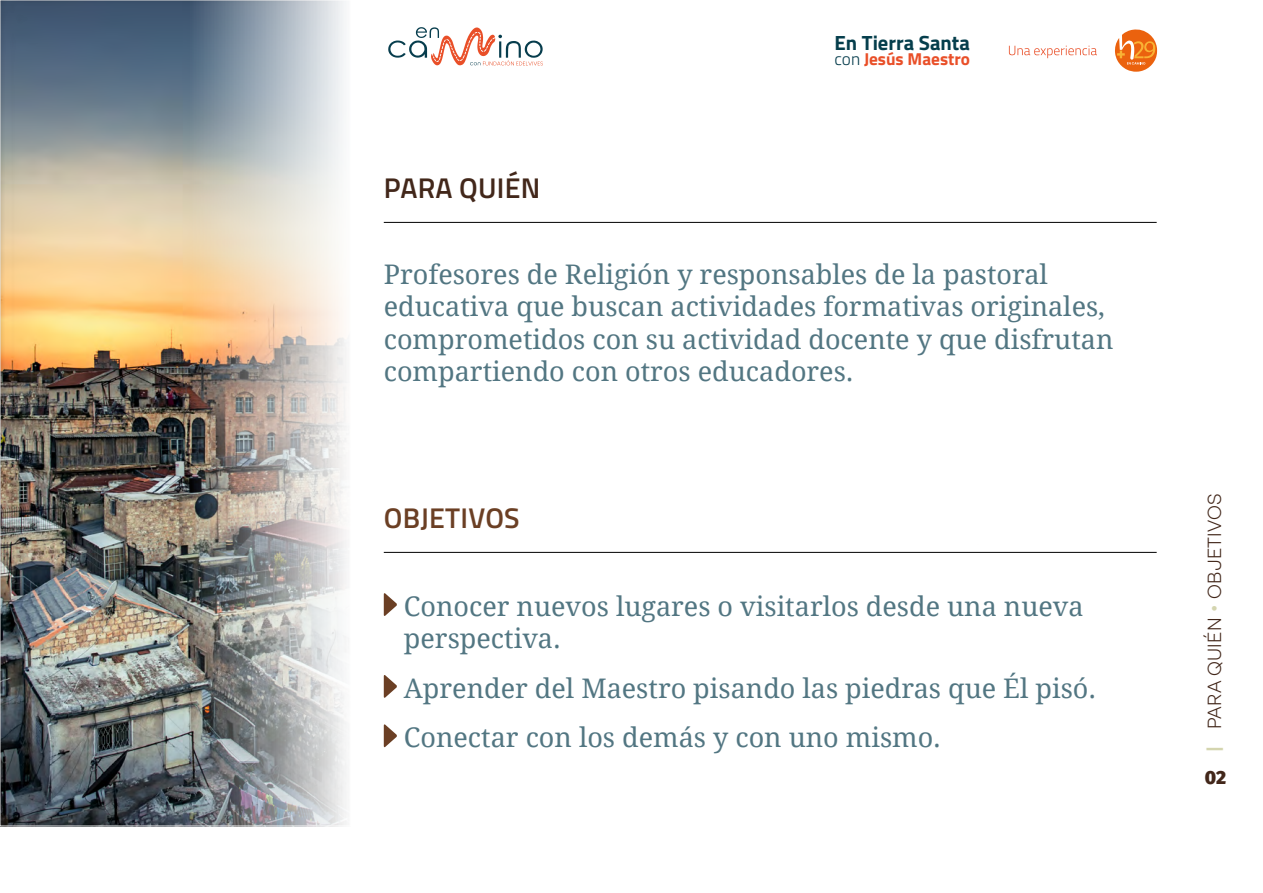
<style>
.page{position:relative;width:1263px;height:893px;background:#fff}
.page>*{position:absolute;margin:0;border:0;box-sizing:border-box;transform-origin:0 0}
.t1{font:600 28.5px "Titillium Web";letter-spacing:.01em;color:#42271a}
.t2{font:600 28.5px "Titillium Web";letter-spacing:.01em;color:#6b3f24}
.t3{font:27px/32.4px "Droid Serif";color:#527682}
.t4{font:700 20.55px "Titillium Web";color:#053e4c}
.t5{font:300 19.05px "BR Sonoma";letter-spacing:.01em;color:#42271a}
.t6{font:800 19.05px "Fira Sans";color:#42271a}
.t7{font:700 17.25px "Titillium Web";color:#e94f28}
.s1{font-weight:300;color:#073d4d}
.s2{font-weight:700;color:#d4d5af}
.s3{color:#d4d5af}
</style>
<div class="page">
<div style="left:0;top:0;width:355px;height:827px;background:#000;opacity:.3"></div>
<hr style="left:384px;top:222px;width:773px;height:1px;background:#000">
<hr style="left:384px;top:552px;width:773px;height:1px;background:#000">
<svg style="left:384px;top:593px;width:13px;height:23px"></svg>
<svg style="left:384px;top:675px;width:13px;height:23px"></svg>
<svg style="left:384px;top:724px;width:13px;height:24px"></svg>
<svg style="left:388px;top:27px;width:155px;height:39px"></svg>
<svg style="left:1115px;top:29px;width:42px;height:43px"></svg>
<svg style="left:1009px;top:46px;width:88px;height:12px"></svg>
<p class="t1" style="left:384px;top:167px;width:158px">PARA QUIÉN</p>
<p class="t4" style="left:834px;top:27px;width:137px">En Tierra Santa</p>
<p class="t7" style="left:834px;top:46px;width:137px"><span class="s1">con</span> Jesús Maestro</p>
<p class="t3" style="left:384px;top:257px;width:731px">Profesores de Religión y responsables de la pastoral educativa que buscan actividades formativas originales, comprometidos con su actividad docente y que disfrutan compartiendo con otros educadores.</p>
<p class="t2" style="left:384px;top:497px;width:137px">OBJETIVOS</p>
<p class="t3" style="left:404px;top:589px;width:681px">Conocer nuevos lugares o visitarlos desde una nueva perspectiva.</p>
<p class="t3" style="left:404px;top:663px;width:694px;line-height:49.3px">Aprender del Maestro pisando las piedras que Él pisó.<br>Conectar con los demás y con uno mismo.</p>
<p class="t5" style="left:1203px;top:751px;width:259px;rotate:-90deg"><span class="s2">|</span> PARA QUIÉN <span class="s3">•</span> OBJETIVOS</p>
<p class="t6" style="left:1205px;top:760px;width:23px">02</p>
</div>
